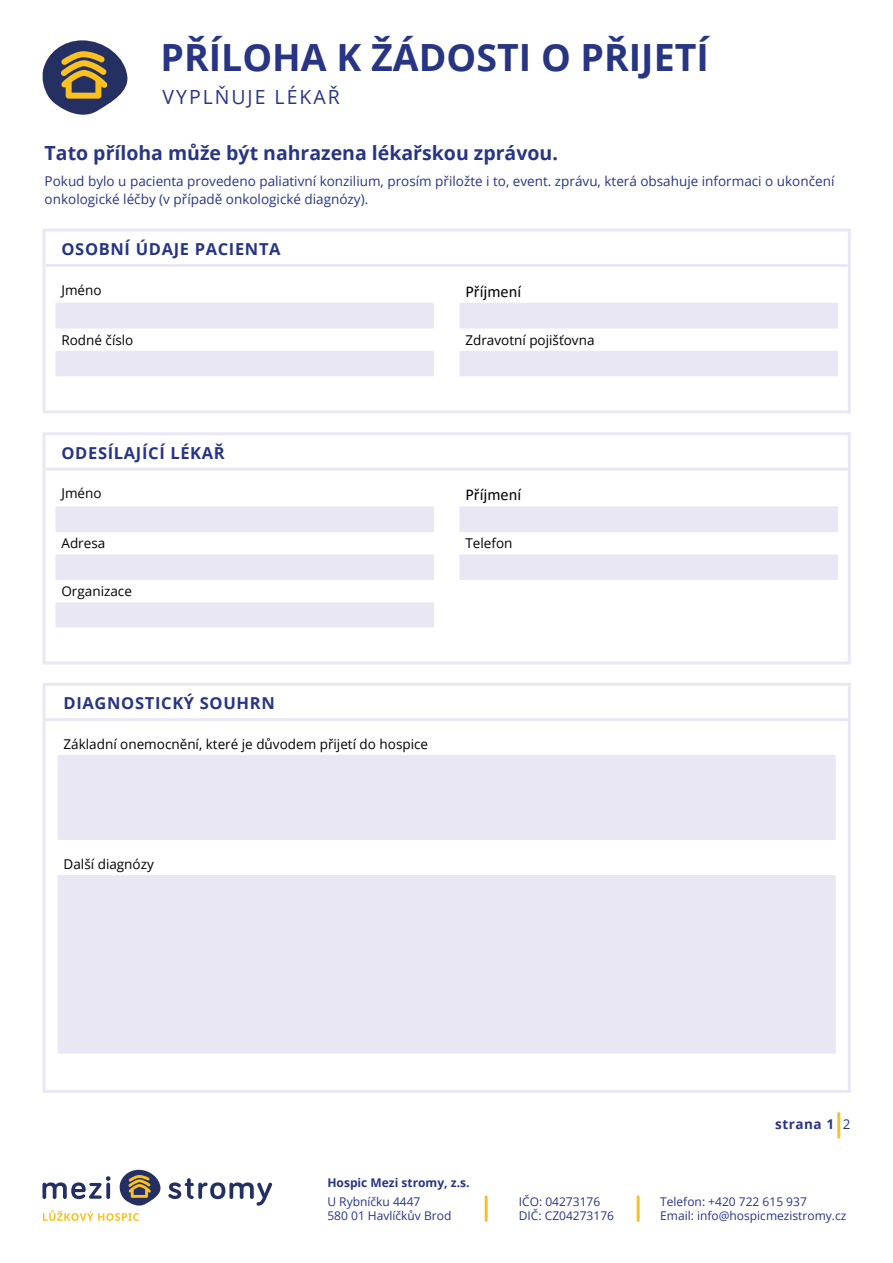
<style>
.page{position:relative;width:893px;height:1263px;background:#fff}
.page>*{position:absolute;margin:0;border:0;box-sizing:border-box;transform-origin:0 0}
.t1{font:700 37.5px "Open Sans";color:#283583}
.t2{font:700 19.5px "Open Sans";color:#283583}
.t3{font:19.5px "Open Sans";letter-spacing:.1em;color:#283583}
.t4{font:700 16.5px "Open Sans";letter-spacing:.04em;color:#283583}
.t5{font:16.5px "Calibri";color:#000}
.t6{font:13.5px/17.5px "Open Sans";color:#283583}
.t7{font:13.5px "Open Sans";color:#000}
.t8{font:700 13.5px "Open Sans";letter-spacing:.04em;color:#283583}
.t9{font:12px/14.4px "Open Sans";color:#283583}
.t10{font:700 12px "Open Sans";color:#283583}
.s1{font-weight:400}
</style>
<div class="page">
<hr style="left:485px;top:1197px;width:3px;height:23px;background:#fcc11f">
<hr style="left:637px;top:1197px;width:3px;height:23px;background:#fcc11f">
<hr style="left:837px;top:1113px;width:3px;height:24px;background:#fcc11f">
<svg style="left:168px;top:1178px;width:104px;height:28px"></svg>
<svg style="left:42px;top:1170px;width:119px;height:51px"></svg>
<svg style="left:55px;top:303px;width:783px;height:73px;fill:#e9e7f4"></svg>
<div style="left:43px;top:229px;width:808px;height:184px;border:3px solid #e9e7f4"></div>
<svg style="left:55px;top:506px;width:783px;height:121px"></svg>
<div style="left:43px;top:432px;width:808px;height:232px;border:3px solid #e9e7f4"></div>
<svg style="left:42px;top:40px;width:86px;height:75px"></svg>
<hr style="left:46px;top:264px;width:802px;height:3px;background:#e9e7f4">
<hr style="left:46px;top:468px;width:802px;height:3px;background:#e9e7f4">
<svg style="left:58px;top:755px;width:778px;height:298px;fill:#e9e7f4"></svg>
<div style="left:43px;top:683px;width:808px;height:410px;border:3px solid #e9e7f4"></div>
<hr style="left:46px;top:718px;width:802px;height:3px;background:#e9e7f4">
<h1 class="t1" style="left:161px;top:31px;width:550px">PŘÍLOHA K ŽÁDOSTI O PŘIJETÍ</h1>
<h2 class="t3" style="left:163px;top:84px;width:179px">VYPLŇUJE LÉKAŘ</h2>
<h2 class="t2" style="left:45px;top:139px;width:515px">Tato příloha může být nahrazena lékařskou zprávou.</h2>
<p class="t6" style="left:45px;top:172px;width:791px">Pokud bylo u pacienta provedeno paliativní konzilium, prosím přiložte i to, event. zprávu, která obsahuje informaci o ukončení onkologické léčby (v případě onkologické diagnózy).</p>
<p class="t4" style="left:61px;top:237px;width:221px">OSOBNÍ ÚDAJE PACIENTA</p>
<p class="t7" style="left:61px;top:280px;width:42px">Jméno</p>
<p class="t5" style="left:465px;top:280px;width:57px">Příjmení</p>
<p class="t7" style="left:61px;top:331px;width:73px">Rodné číslo</p>
<p class="t7" style="left:465px;top:331px;width:131px">Zdravotní pojišťovna</p>
<p class="t4" style="left:61px;top:441px;width:165px">ODESÍLAJÍCÍ LÉKAŘ</p>
<p class="t7" style="left:61px;top:484px;width:42px">Jméno</p>
<p class="t5" style="left:465px;top:483px;width:57px">Příjmení</p>
<p class="t7" style="left:61px;top:534px;width:45px">Adresa</p>
<p class="t7" style="left:465px;top:534px;width:49px">Telefon</p>
<p class="t7" style="left:61px;top:582px;width:72px">Organizace</p>
<p class="t4" style="left:64px;top:691px;width:213px">DIAGNOSTICKÝ SOUHRN</p>
<p class="t7" style="left:64px;top:735px;width:366px">Základní onemocnění, které je důvodem přijetí do hospice</p>
<p class="t7" style="left:64px;top:855px;width:92px">Další diagnózy</p>
<p class="t8" style="left:775px;top:1114px;width:77px">strana 1 <span class="s1">2</span></p>
<p class="t10" style="left:327px;top:1174px;width:144px">Hospic Mezi stromy, z.s.</p>
<p class="t9" style="left:327px;top:1194px;width:125px">U Rybníčku 4447<br>580 01 Havlíčkův Brod</p>
<p class="t9" style="left:519px;top:1194px;width:97px">IČO: 04273176<br>DIČ: CZ04273176</p>
<p class="t9" style="left:660px;top:1194px;width:188px">Telefon: +420 722 615 937<br>Email: info@hospicmezistromy.cz</p>
</div>
